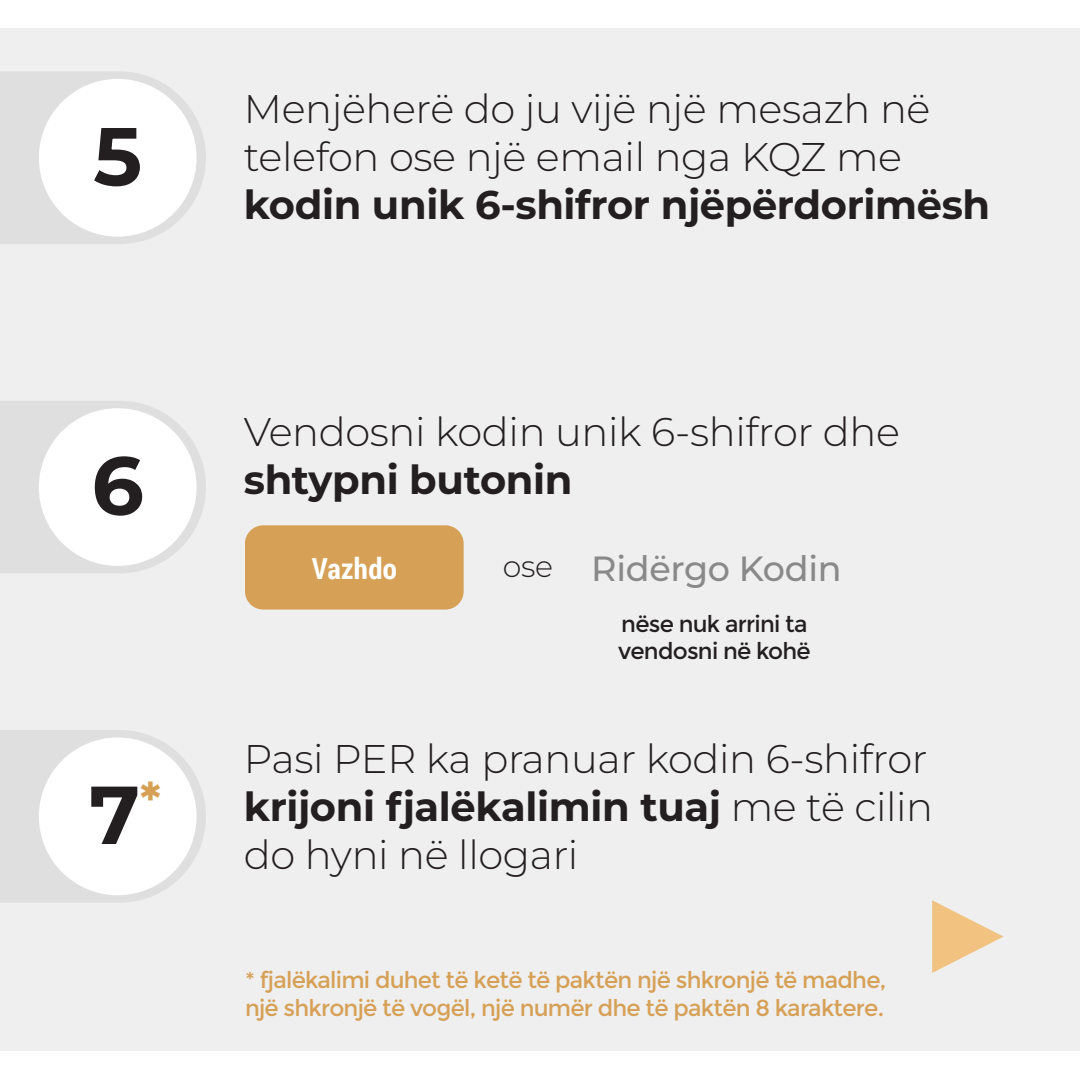
<style>
.page{position:relative;width:1080px;height:1080px;background:#fff}
.page>*{position:absolute;margin:0;border:0;box-sizing:border-box;transform-origin:0 0}
.t1{font:700 82px "Montserrat";color:#231f20}
.t2{font:300 40px/48px "Montserrat";letter-spacing:-.01em;color:#231f20}
.t3{font:700 40px "Montserrat";letter-spacing:-.01em;color:#231f20}
.t4{font:500 35px "Montserrat";letter-spacing:-.01em;color:#898989}
.t5{font:700 29px "Roboto Condensed";letter-spacing:.01em;color:#fff}
.t6{font:23px/27.6px "Montserrat";letter-spacing:-.035em;color:#d6a056}
.t7{font:23px/27.6px "Montserrat";letter-spacing:-.035em;color:#231f20}
.s1{font-weight:300;font-size:30px;color:#231f20}
.s2{font-weight:700}
</style>
<div class="page">
<div style="left:0;top:29px;width:1080px;height:1022px;background:#efefef"></div>
<svg style="left:932px;top:900px;width:72px;height:73px"></svg>
<svg style="left:0;top:72px;width:206px;height:172px"></svg>
<div style="left:39px;top:79px;width:158px;height:158px;background:#fff;border-radius:50%"></div>
<svg style="left:0;top:401px;width:206px;height:172px"></svg>
<div style="left:39px;top:408px;width:158px;height:158px;background:#fff;border-radius:50%"></div>
<svg style="left:0;top:730px;width:206px;height:173px"></svg>
<div style="left:39px;top:737px;width:158px;height:158px;background:#fff;border-radius:50%"></div>
<div style="left:245px;top:525px;width:219px;height:85px;background:#d6a056;border-radius:18px"></div>
<h1 class="t1" style="left:93px;top:102px;width:50px">5</h1>
<h1 class="t1" style="left:92px;top:431px;width:54px">6</h1>
<h1 class="t1" style="left:89px;top:760px;width:73px">7<sup>*</sup></h1>
<p class="t2" style="left:244px;top:84px;width:688px">Menjëherë do ju vijë një mesazh në telefon ose një email nga KQZ me</p>
<p class="t3" style="left:244px;top:178px;width:748px">kodin unik 6-shifror njëpërdorimësh</p>
<p class="t2" style="left:244px;top:406px;width:658px">Vendosni kodin unik 6-shifror dhe</p>
<p class="t3" style="left:244px;top:453px;width:330px">shtypni butonin</p>
<p class="t5" style="left:312px;top:549px;width:87px">Vazhdo</p>
<p class="t4" style="left:503px;top:545px;width:340px"><span class="s1">ose</span> Ridërgo Kodin</p>
<p class="t7" style="left:618px;top:610px;width:194px">nëse nuk arrini ta vendosni në kohë</p>
<p class="t2" style="left:244px;top:734px;width:691px">Pasi PER ka pranuar kodin 6-shifror <span class="s2">krijoni fjalëkalimin tuaj</span> me të cilin do hyni në llogari</p>
<p class="t6" style="left:245px;top:967px;width:643px">* fjalëkalimi duhet të ketë të paktën një shkronjë të madhe, një shkronjë të vogël, një numër dhe të paktën 8 karaktere.</p>
</div>
